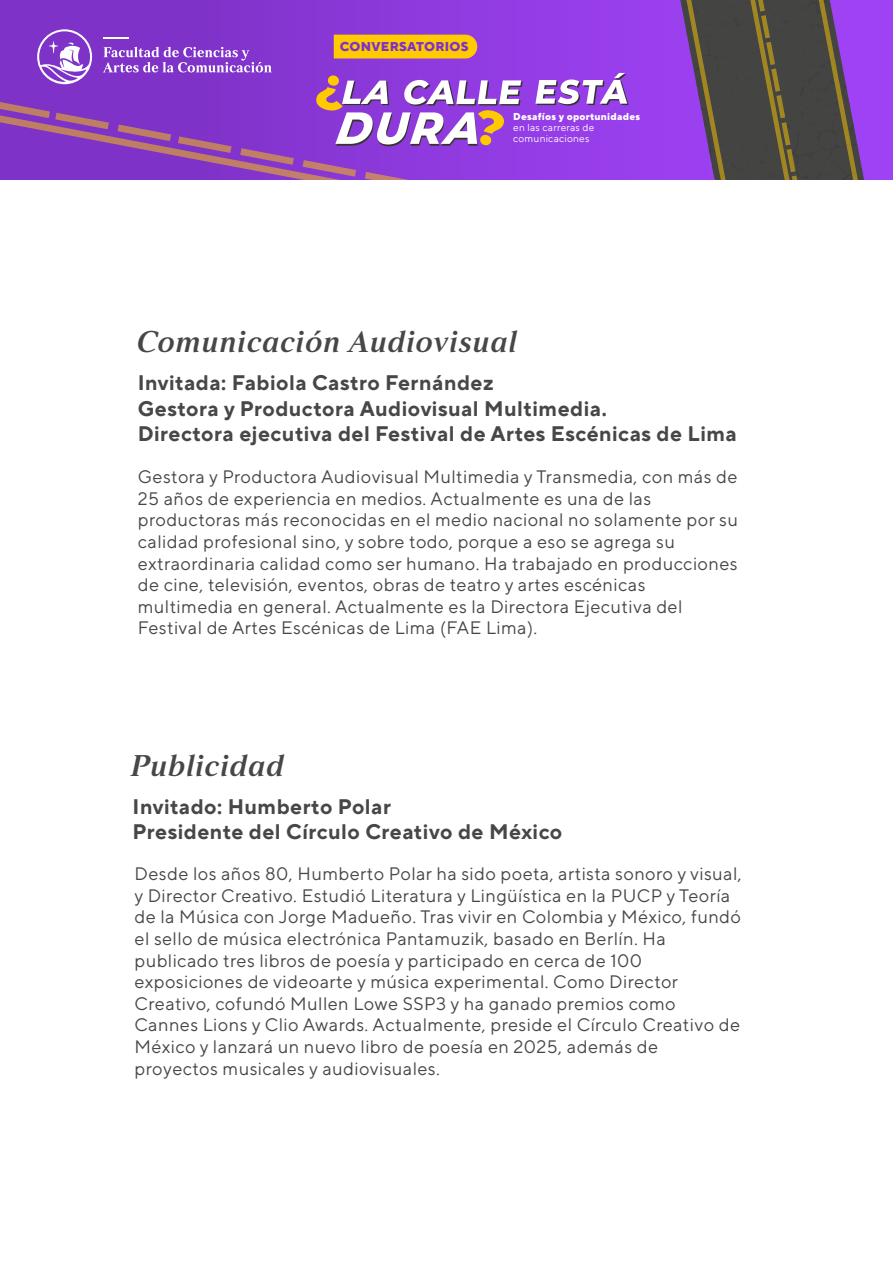
<style>
.page{position:relative;width:893px;height:1263px;background:#fff}
.page>*{position:absolute;margin:0;border:0;box-sizing:border-box;transform-origin:0 0}
.t1{font:30px "Strato Pro Demi Bold It";letter-spacing:.025em;color:#474747}
.t2{font:700 21px/25.2px "TT Norms Pro";letter-spacing:.025em;color:#474747}
.t3{font:18px/21.6px "TT Norms Pro";letter-spacing:.025em;color:#474747}
.t4{font:800 12.75px "TT Norms Pro";letter-spacing:.025em;color:#7f32c8}
.t5{font:10.05px/11.2px "TT Norms Pro";letter-spacing:.025em;color:#fff}
.t6{font:800 10.05px "TT Norms Pro";letter-spacing:.025em;color:#fff}
</style>
<div class="page">
<svg style="left:0;top:0;width:893px;height:180px;background:#913be1"></svg>
<svg style="left:535px;top:73px;width:94px;height:33px"></svg>
<svg style="left:675px;top:0;width:207px;height:180px;background:#644970"></svg>
<svg style="left:0;top:29px;width:523px;height:151px;background:#9751c1"></svg>
<p class="t4" style="left:340px;top:37px;width:130px">CONVERSATORIOS</p>
<p class="t6" style="left:513px;top:109px;width:128px">Desafíos y oportunidades</p>
<p class="t5" style="left:513px;top:121px;width:83px">en las carreras de comunicaciones</p>
<h1 class="t1" style="left:137px;top:322px;width:382px">Comunicación Audiovisual</h1>
<p class="t2" style="left:138px;top:369px;width:601px">Invitada: Fabiola Castro Fernández<br>Gestora y Productora Audiovisual Multimedia.<br>Directora ejecutiva del Festival de Artes Escénicas de Lima</p>
<p class="t3" style="left:138px;top:465px;width:602px">Gestora y Productora Audiovisual Multimedia y Transmedia, con más de 25 años de experiencia en medios. Actualmente es una de las productoras más reconocidas en el medio nacional no solamente por su calidad profesional sino, y sobre todo, porque a eso se agrega su extraordinaria calidad como ser humano. Ha trabajado en producciones de cine, televisión, eventos, obras de teatro y artes escénicas multimedia en general. Actualmente es la Directora Ejecutiva del Festival de Artes Escénicas de Lima (FAE Lima).</p>
<h1 class="t1" style="left:131px;top:747px;width:155px">Publicidad</h1>
<p class="t2" style="left:133px;top:792px;width:431px">Invitado: Humberto Polar<br>Presidente del Círculo Creativo de México</p>
<p class="t3" style="left:135px;top:862px;width:609px">Desde los años 80, Humberto Polar ha sido poeta, artista sonoro y visual, y Director Creativo. Estudió Literatura y Lingüística en la PUCP y Teoría de la Música con Jorge Madueño. Tras vivir en Colombia y México, fundó el sello de música electrónica Pantamuzik, basado en Berlín. Ha publicado tres libros de poesía y participado en cerca de 100 exposiciones de videoarte y música experimental. Como Director Creativo, cofundó Mullen Lowe SSP3 y ha ganado premios como Cannes Lions y Clio Awards. Actualmente, preside el Círculo Creativo de México y lanzará un nuevo libro de poesía en 2025, además de proyectos musicales y audiovisuales.</p>
</div>
